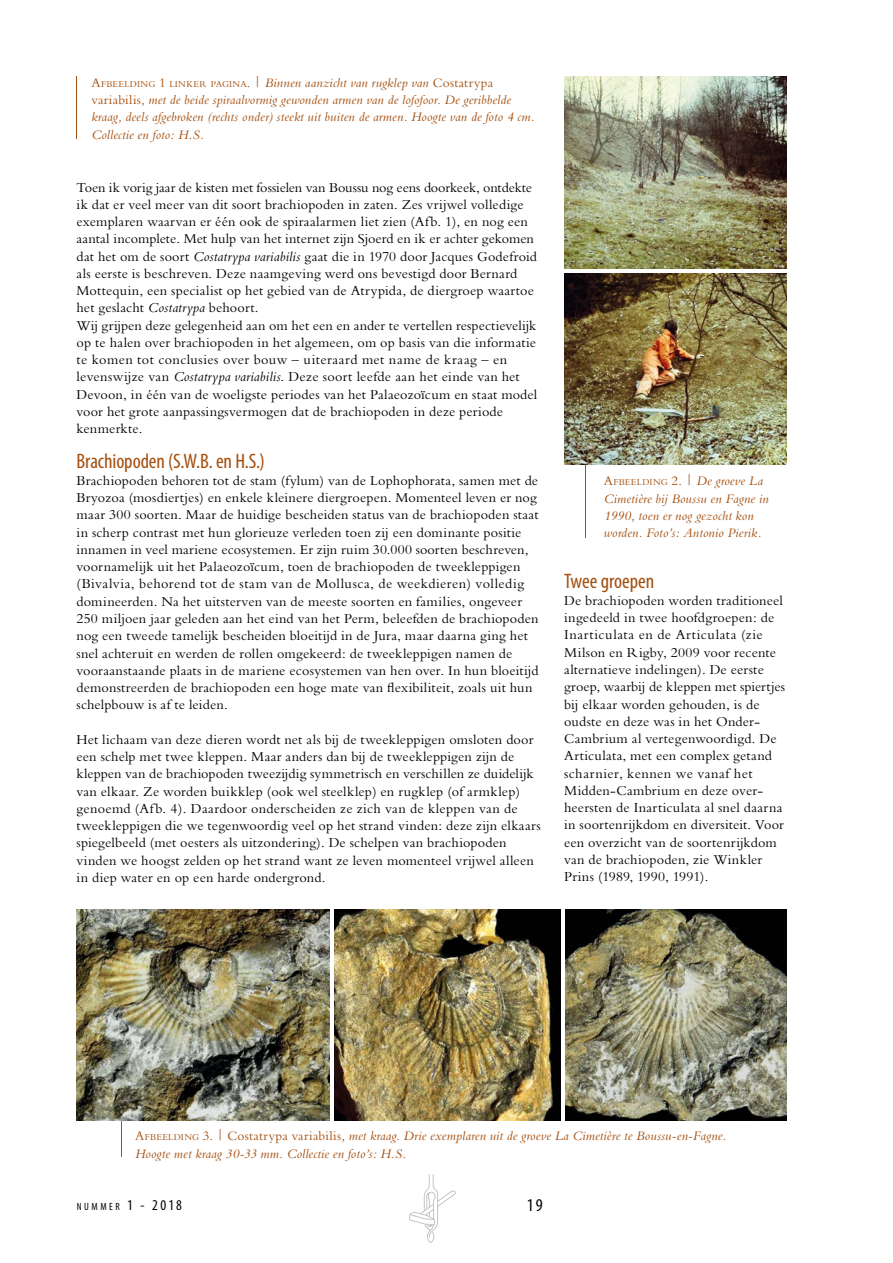
<style>
.page{position:relative;width:893px;height:1263px;background:#fff}
.page>*{position:absolute;margin:0;border:0;box-sizing:border-box;transform-origin:0 0}
.t1{font:condensed 21px "Myriad Pro";letter-spacing:-.005em;color:#a54f0e}
.t2{font:condensed 18px "Myriad Pro";color:#000}
.t3{font:14.25px/17.2px "M Bembo";letter-spacing:.01em;color:#000}
.t4{font:italic 13.5px/17.2px "M Bembo";letter-spacing:.01em;color:#a54f0e}
.t5{font:condensed 10.5px "Myriad Pro";letter-spacing:.245em;color:#000}
.s1{font-style:normal}
.s2{font-style:normal;font-size:9.45px}
.s3{font-style:italic}
.s4{font-size:15px}
</style>
<div class="page">
<svg style="left:409px;top:1174px;width:47px;height:69px"></svg>
<hr style="left:586px;top:458px;width:1px;height:79px;background:#a54f0e">
<hr style="left:121px;top:1114px;width:1px;height:43px;background:#a54f0e">
<img style="left:77px;top:909px;width:710px;height:212px">
<hr style="left:76px;top:77px;width:1px;height:62px;background:#a54f0e">
<hr style="left:331px;top:904px;width:3px;height:221px;background:#fff">
<img style="left:564px;top:77px;width:223px;height:388px">
<img style="left:564px;top:909px;width:223px;height:211px">
<hr style="left:561px;top:906px;width:3px;height:218px;background:#fff">
<hr style="left:555px;top:270px;width:240px;height:3px;background:#fff">
<p class="t4" style="left:91px;top:74px;width:444px"><span class="s1">A</span><span class="s2">FBEELDING</span> <span class="s1">1</span> <span class="s2">LINKER PAGINA</span><span class="s1">. |</span> Binnen aanzicht van rugklep van <span class="s1">Costatrypa variabilis</span>, met de beide spiraalvormig gewonden armen van de lofofoor. De geribbelde kraag, deels afgebroken (rechts onder) steekt uit buiten de armen. Hoogte van de foto 4 cm.<br>Collectie en foto: H.S.</p>
<p class="t3" style="left:77px;top:179px;width:462px">Toen ik vorig jaar de kisten met fossielen van Boussu nog eens doorkeek, ontdekte ik dat er veel meer van dit soort brachiopoden in zaten. Zes vrijwel volledige exemplaren waarvan er één ook de spiraalarmen liet zien (Afb. 1), en nog een aantal incomplete. Met hulp van het internet zijn Sjoerd en ik er achter gekomen dat het om de soort <span class="s3">Costatrypa variabilis</span> gaat die in 1970 door Jacques Godefroid als eerste is beschreven. Deze naamgeving werd ons bevestigd door Bernard Mottequin, een specialist op het gebied van de Atrypida, de diergroep waartoe het geslacht <span class="s3">Costatrypa</span> behoort.<br>Wij grijpen deze gelegenheid aan om het een en ander te vertellen respectievelijk op te halen over brachiopoden in het algemeen, om op basis van die informatie te komen tot conclusies over bouw – uiteraard met name de kraag – en levenswijze van <span class="s3">Costatrypa variabilis</span>. Deze soort leefde aan het einde van het Devoon, in één van de woeligste periodes van het Palaeozoïcum en staat model voor het grote aanpassingsvermogen dat de brachiopoden in deze periode kenmerkte.</p>
<h1 class="t1" style="left:77px;top:448px;width:190px">Brachiopoden (S.W.B. en H.S.)</h1>
<p class="t3" style="left:77px;top:472px;width:463px">Brachiopoden behoren tot de stam (fylum) van de Lophophorata, samen met de Bryozoa (mosdiertjes) en enkele kleinere diergroepen. Momenteel leven er nog maar 300 soorten. Maar de huidige bescheiden status van de brachiopoden staat in scherp contrast met hun glorieuze verleden toen zij een dominante positie innamen in veel mariene ecosystemen. Er zijn ruim 30.000 soorten beschreven, voornamelijk uit het Palaeozoïcum, toen de brachiopoden de tweekleppigen (Bivalvia, behorend tot de stam van de Mollusca, de weekdieren) volledig domineerden. Na het uitsterven van de meeste soorten en families, ongeveer 250 miljoen jaar geleden aan het eind van het Perm, beleefden de brachiopoden nog een tweede tamelijk bescheiden bloeitijd in de Jura, maar daarna ging het snel achteruit en werden de rollen omgekeerd: de tweekleppigen namen de vooraanstaande plaats in de mariene ecosystemen van hen over. In hun bloeitijd demonstreerden de brachiopoden een hoge mate van flexibiliteit, zoals uit hun schelpbouw is af te leiden.</p>
<p class="t3" style="left:77px;top:731px;width:466px">Het lichaam van deze dieren wordt net als bij de tweekleppigen omsloten door een schelp met twee kleppen. Maar anders dan bij de tweekleppigen zijn de kleppen van de brachiopoden tweezijdig symmetrisch en verschillen ze duidelijk van elkaar. Ze worden buikklep (ook wel steelklep) en rugklep (of armklep) genoemd (Afb. 4). Daardoor onderscheiden ze zich van de kleppen van de tweekleppigen die we tegenwoordig veel op het strand vinden: deze zijn elkaars spiegelbeeld (met oesters als uitzondering). De schelpen van brachiopoden vinden we hoogst zelden op het strand want ze leven momenteel vrijwel alleen in diep water en op een harde ondergrond.</p>
<p class="t4" style="left:604px;top:473px;width:166px"><span class="s1">A</span><span class="s2">FBEELDING</span> <span class="s1">2. |</span> De groeve La<br>Cimetière bij Boussu en Fagne in<br>1990, toen er nog gezocht kon worden. Foto’s: Antonio Pierik.</p>
<h1 class="t1" style="left:564px;top:568px;width:92px">Twee groepen</h1>
<p class="t3" style="left:564px;top:592px;width:223px">De brachiopoden worden traditioneel ingedeeld in twee hoofdgroepen: de Inarticulata en de Articulata (zie Milson en Rigby, 2009 voor recente alternatieve indelingen). De eerste groep, waarbij de kleppen met spiertjes bij elkaar worden gehouden, is de oudste en deze was in het Onder-Cambrium al vertegenwoordigd. De Articulata, met een complex getand scharnier, kennen we vanaf het Midden-Cambrium en deze over&shy;heersten de Inarticulata al snel daarna in soortenrijkdom en diversiteit. Voor een overzicht van de soortenrijkdom van de brachiopoden, zie Winkler Prins (1989, 1990, 1991).</p>
<p class="t4" style="left:135px;top:1127px;width:592px"><span class="s1">A</span><span class="s2">FBEELDING</span> <span class="s1">3. |</span> <span class="s1">Costatrypa variabilis</span>, met kraag. Drie exemplaren uit de groeve La Cimetière te Boussu-en-Fagne.<br>Hoogte met kraag 30-33 mm. Collectie en foto’s: H.S.</p>
<p class="t5" style="left:77px;top:1200px;width:107px">NUMMER <span class="s4">1 - 2018</span></p>
<p class="t2" style="left:527px;top:1194px;width:18px">1 90</p>
</div>
